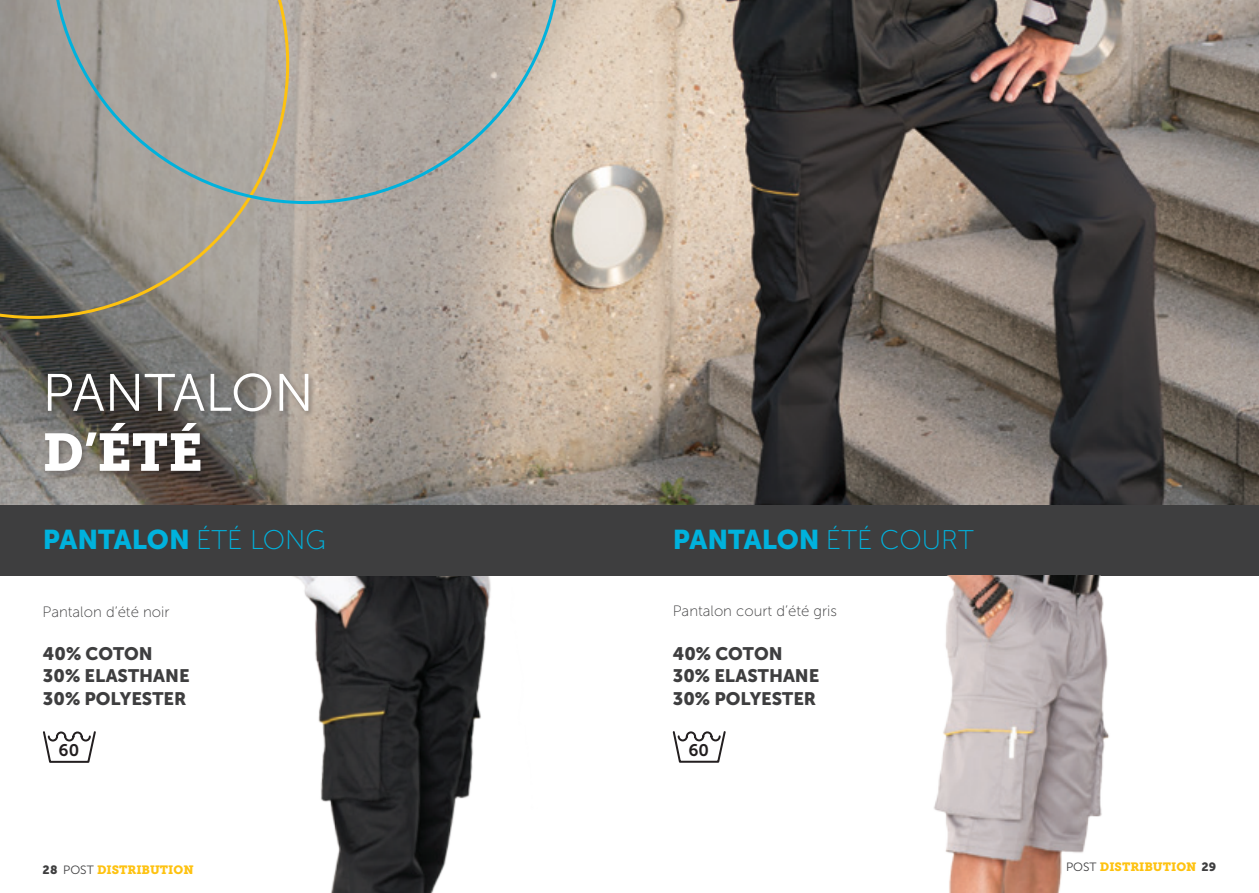
<style>
.page{position:relative;width:1259px;height:893px;background:#fff}
.page>*{position:absolute;margin:0;border:0;box-sizing:border-box;transform-origin:0 0}
.t1{font:52.5px "Museo Sans 300";color:#fff}
.t2{font:52.5px "Museo Slab 900";color:#fff}
.t3{font:27px "Museo Sans 900";color:#00b2dd}
.t4{font:18px "Museo Sans 900";color:#3e3e3f}
.t5{font:16.8px "Museo Sans 700";color:#231f20}
.t6{font:15px "Museo Sans 100";color:#3e3e3f}
.t7{font:12px "Museo Slab 900";color:#fec210}
.t8{font:12px "Museo Sans 900";color:#3e3e3f}
.s1{font-family:"Museo Sans 100"}
.s2{font-family:"Museo Sans 300";color:#3e3e3f}
.s3{font-family:"Museo Sans 900";color:#3e3e3f}
</style>
<div class="page">
<img style="left:278px;top:575px;width:259px;height:318px">
<img style="left:0;top:0;width:1259px;height:505px">
<svg style="left:0;top:0;width:289px;height:319px;background:#8c8880"></svg>
<svg style="left:51px;top:0;width:510px;height:204px;background:#aea9a1"></svg>
<div style="left:0;top:505px;width:1259px;height:70px;background:#3e3e3f"></div>
<div style="left:43px;top:372px;width:272px;height:107px;background:#231f20;opacity:.3"></div>
<img style="left:858px;top:575px;width:269px;height:318px">
<svg style="left:43px;top:731px;width:53px;height:32px"></svg>
<svg style="left:672px;top:731px;width:54px;height:32px"></svg>
<p class="t1" style="left:43px;top:364px;width:273px">PANTALON</p>
<p class="t2" style="left:43px;top:422px;width:162px">D’ÉTÉ</p>
<p class="t3" style="left:43px;top:524px;width:284px">PANTALON <span class="s1">ÉTÉ LONG</span></p>
<p class="t3" style="left:673px;top:524px;width:302px">PANTALON <span class="s1">ÉTÉ COURT</span></p>
<p class="t6" style="left:43px;top:603px;width:129px">Pantalon d’été noir</p>
<p class="t4" style="left:43px;top:643px;width:111px">40% COTON</p>
<p class="t4" style="left:43px;top:666px;width:148px">30% ELASTHANE</p>
<p class="t4" style="left:43px;top:688px;width:145px">30% POLYESTER</p>
<p class="t6" style="left:673px;top:603px;width:166px">Pantalon court d’été gris</p>
<p class="t4" style="left:673px;top:643px;width:111px">40% COTON</p>
<p class="t4" style="left:673px;top:666px;width:148px">30% ELASTHANE</p>
<p class="t4" style="left:673px;top:688px;width:145px">30% POLYESTER</p>
<p class="t5" style="left:59px;top:741px;width:22px">60</p>
<p class="t5" style="left:688px;top:741px;width:22px">60</p>
<p class="t8" style="left:43px;top:863px;width:17px">28</p>
<p class="t7" style="left:63px;top:863px;width:132px"><span class="s2">POST</span> DISTRIBUTION</p>
<p class="t7" style="left:1066px;top:860px;width:152px"><span class="s2">POST</span> DISTRIBUTION <span class="s3">29</span></p>
</div>
